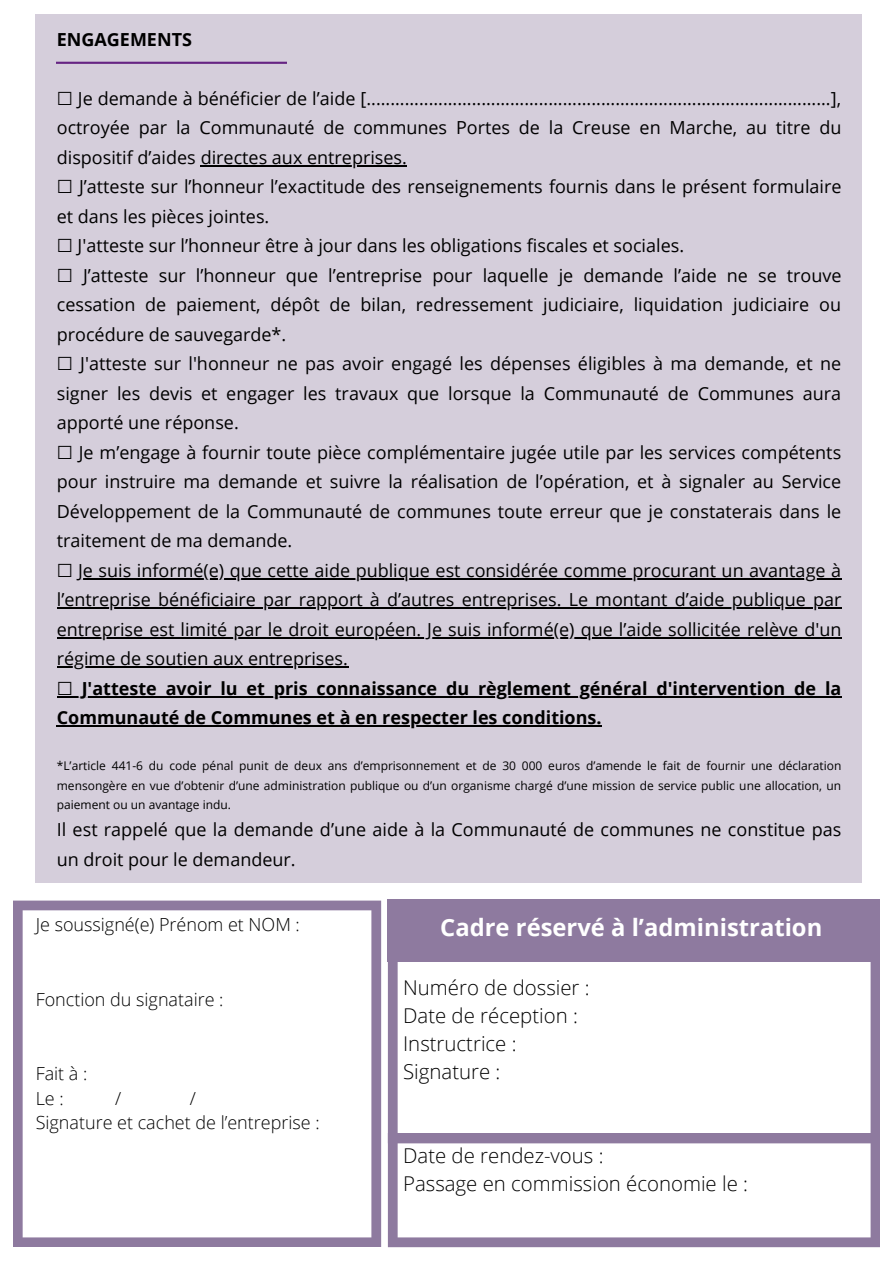
<style>
.page{position:relative;width:893px;height:1264px;background:#fff}
.page>*{position:absolute;margin:0;border:0;box-sizing:border-box;transform-origin:0 0}
.t1{font:700 23.7px "Open Sans";color:#fff}
.t2{font:300 20.4px "Open Sans";color:#000}
.t3{font:18px/29.5px "Open Sans";color:#000;text-align:justify}
.t4{font:700 18px/29.5px "Open Sans";color:#000}
.t5{font:300 18px "Open Sans";color:#000}
.t6{font:12px/19.5px "Open Sans";color:#000;text-align:justify}
.s1{font-family:"DejaVu Sans"}
.s2{font-family:"DejaVu Sans";font-weight:400}
</style>
<div class="page">
<div style="left:36px;top:14px;width:826px;height:868px;background:#d5cedb"></div>
<hr style="left:201px;top:165px;width:206px;height:1px;background:#000">
<hr style="left:78px;top:578px;width:763px;height:1px;background:#000">
<hr style="left:57px;top:607px;width:784px;height:2px;background:#000">
<hr style="left:57px;top:636px;width:784px;height:2px;background:#000">
<hr style="left:57px;top:666px;width:291px;height:1px;background:#000">
<hr style="left:57px;top:695px;width:784px;height:2px;background:#000">
<hr style="left:57px;top:725px;width:545px;height:1px;background:#000">
<svg style="left:57px;top:61px;width:229px;height:3px"></svg>
<svg style="left:388px;top:899px;width:492px;height:233px"></svg>
<div style="left:388px;top:899px;width:491px;height:62px;background:#8e7a9f"></div>
<svg style="left:388px;top:1132px;width:492px;height:115px"></svg>
<svg style="left:13px;top:900px;width:368px;height:346px"></svg>
<p class="t4" style="left:57px;top:24px;width:137px">ENGAGEMENTS</p>
<p class="t3" style="left:57px;top:83px;width:786px"><span class="s1">☐</span> Je demande à bénéficier de l’aide [.................................................................................................], octroyée par la Communauté de communes Portes de la Creuse en Marche, au titre du dispositif d’aides directes aux entreprises.</p>
<p class="t3" style="left:57px;top:172px;width:786px"><span class="s1">☐</span> J’atteste sur l’honneur l’exactitude des renseignements fournis dans le présent formulaire et dans les pièces jointes.</p>
<p class="t3" style="left:57px;top:231px;width:628px"><span class="s1">☐</span> J'atteste sur l’honneur être à jour dans les obligations fiscales et sociales.</p>
<p class="t3" style="left:57px;top:260px;width:786px"><span class="s1">☐</span> J’atteste sur l’honneur que l’entreprise pour laquelle je demande l’aide ne se trouve cessation de paiement, dépôt de bilan, redressement judiciaire, liquidation judiciaire ou procédure de sauvegarde*.</p>
<p class="t3" style="left:57px;top:348px;width:785px"><span class="s1">☐</span> J'atteste sur l'honneur ne pas avoir engagé les dépenses éligibles à ma demande, et ne signer les devis et engager les travaux que lorsque la Communauté de Communes aura apporté une réponse.</p>
<p class="t3" style="left:57px;top:437px;width:786px"><span class="s1">☐</span> Je m’engage à fournir toute pièce complémentaire jugée utile par les services compétents pour instruire ma demande et suivre la réalisation de l’opération, et à signaler au Service Développement de la Communauté de communes toute erreur que je constaterais dans le traitement de ma demande.</p>
<p class="t3" style="left:57px;top:555px;width:786px"><span class="s1">☐</span> Je suis informé(e) que cette aide publique est considérée comme procurant un avantage à l’entreprise bénéficiaire par rapport à d’autres entreprises. Le montant d’aide publique par entreprise est limité par le droit européen. Je suis informé(e) que l’aide sollicitée relève d'un régime de soutien aux entreprises.</p>
<p class="t4" style="left:57px;top:673px;width:786px"><span class="s2">☐</span> J'atteste avoir lu et pris connaissance du règlement général d'intervention de la<br>Communauté de Communes et à en respecter les conditions.</p>
<p class="t6" style="left:57px;top:755px;width:786px">*L’article 441-6 du code pénal punit de deux ans d’emprisonnement et de 30 000 euros d’amende le fait de fournir une déclaration mensongère en vue d’obtenir d’une administration publique ou d’un organisme chargé d’une mission de service public une allocation, un paiement ou un avantage indu.</p>
<p class="t3" style="left:57px;top:814px;width:786px">Il est rappelé que la demande d’une aide à la Communauté de communes ne constitue pas un droit pour le demandeur.</p>
<p class="t5" style="left:36px;top:912px;width:265px">Je soussigné(e) Prénom et NOM :</p>
<p class="t5" style="left:36px;top:986px;width:189px">Fonction du signataire :</p>
<p class="t5" style="left:36px;top:1060px;width:53px">Fait à :</p>
<p class="t5" style="left:36px;top:1085px;width:30px">Le :</p>
<p class="t5" style="left:115px;top:1085px;width:8px">/</p>
<p class="t5" style="left:190px;top:1085px;width:8px">/</p>
<p class="t5" style="left:36px;top:1110px;width:285px">Signature et cachet de l’entreprise :</p>
<p class="t1" style="left:440px;top:910px;width:383px">Cadre réservé à l’administration</p>
<p class="t2" style="left:403px;top:972px;width:188px">Numéro de dossier :</p>
<p class="t2" style="left:403px;top:1000px;width:176px">Date de réception :</p>
<p class="t2" style="left:403px;top:1028px;width:115px">Instructrice :</p>
<p class="t2" style="left:403px;top:1056px;width:99px">Signature :</p>
<p class="t2" style="left:403px;top:1141px;width:202px">Date de rendez-vous :</p>
<p class="t2" style="left:403px;top:1169px;width:346px">Passage en commission économie le :</p>
</div>
